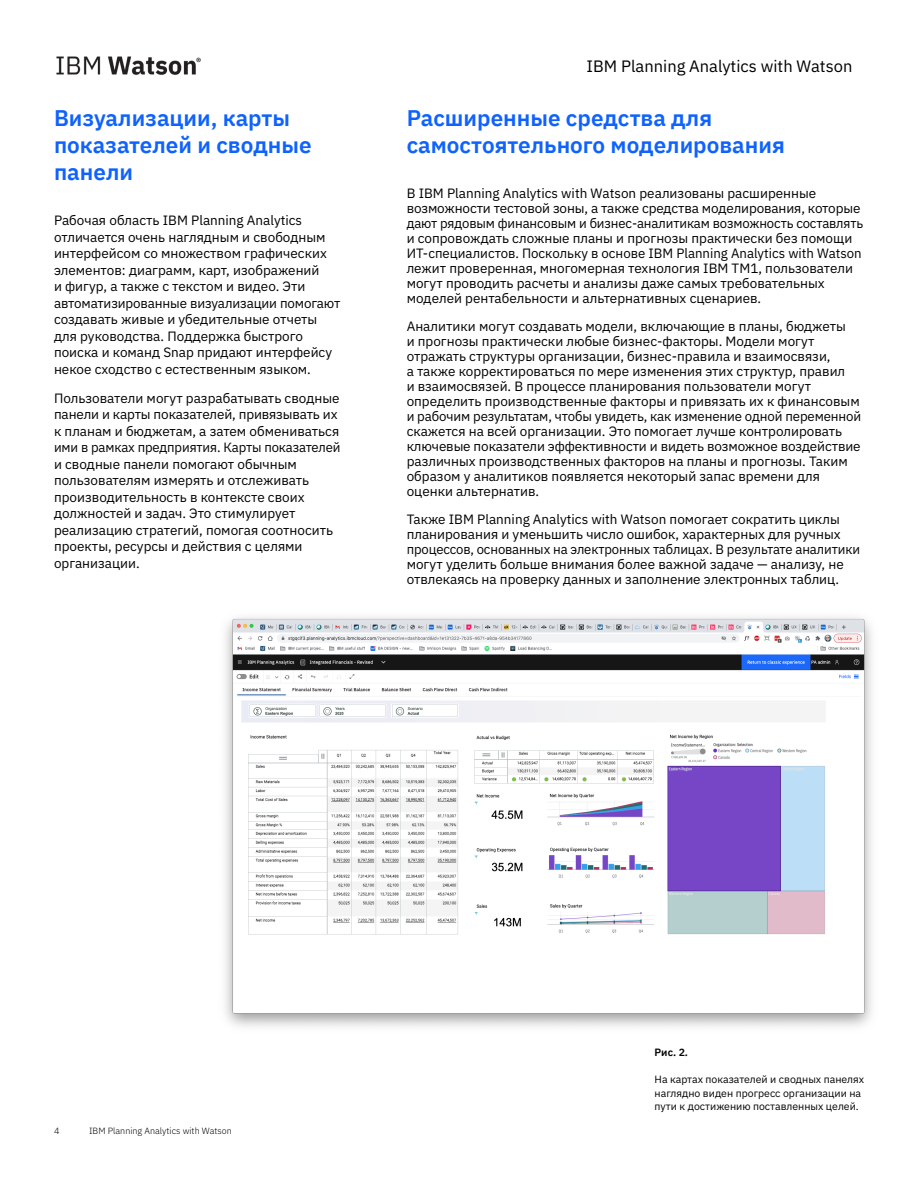
<style>
.page{position:relative;width:918px;height:1188px;background:#fff}
.page>*{position:absolute;margin:0;border:0;box-sizing:border-box;transform-origin:0 0}
.H2_Plex_Black_18{font:600 22.5px/27px "IBM Plex Sans";color:#0f62fe}
.RS_Body{font:16.5px "IBM Plex Sans";color:#000}
.RS_Body-2{font:13.5px/15px "IBM Plex Sans";color:#000}
.Copyright_7_9{font:10.5px/13.5px "IBM Plex Sans";color:#000}
.Copyright_7_9-2{font:600 10.5px "IBM Plex Sans";color:#000}
.Copyright_7_9-3{font:300 9px "IBM Plex Sans";color:#000}
</style>
<div class="page">
<img style="left:56px;top:56px;width:145px;height:19px">
<img style="left:225px;top:617px;width:647px;height:410px">
<p class="H2_Plex_Black_18" style="left:54px;top:103px;width:259px">Визуализации, карты показателей и сводные панели</p>
<p class="RS_Body-2" style="left:54px;top:211px;width:288px;line-height:16.5px">Рабочая область IBM Planning Analytics отличается очень наглядным и свободным интерфейсом со множеством графических элементов: диаграмм, карт, изображений<br>и фигур, а также с текстом и видео. Эти автоматизированные визуализации помогают создавать живые и убедительные отчеты для руководства. Поддержка быстрого поиска и команд Snap придают интерфейсу некое сходство с естественным языком.</p>
<p class="RS_Body-2" style="left:54px;top:389px;width:288px;line-height:16.5px">Пользователи могут разрабатывать сводные панели и карты показателей, привязывать их к планам и бюджетам, а затем обмениваться ими в рамках предприятия. Карты показателей и сводные панели помогают обычным пользователям измерять и отслеживать производительность в контексте своих должностей и задач. Это стимулирует реализацию стратегий, помогая соотносить проекты, ресурсы и действия с целями организации.</p>
<p class="RS_Body" style="left:586px;top:54px;width:267px">IBM Planning Analytics with Watson</p>
<p class="H2_Plex_Black_18" style="left:407px;top:103px;width:380px">Расширенные средства для самостоятельного моделирования</p>
<p class="RS_Body-2" style="left:407px;top:185px;width:458px">В IBM Planning Analytics with Watson реализованы расширенные возможности тестовой зоны, а также средства моделирования, которые дают рядовым финансовым и бизнес-аналитикам возможность составлять и сопровождать сложные планы и прогнозы практически без помощи ИТ-специалистов. Поскольку в основе IBM Planning Analytics with Watson лежит проверенная, многомерная технология IBM TM1, пользователи могут проводить расчеты и анализы даже самых требовательных моделей рентабельности и альтернативных сценариев.</p>
<p class="RS_Body-2" style="left:407px;top:317px;width:456px">Аналитики могут создавать модели, включающие в планы, бюджеты<br>и прогнозы практически любые бизнес-факторы. Модели могут отражать структуры организации, бизнес-правила и взаимосвязи,<br>а также корректироваться по мере изменения этих структур, правил<br>и взаимосвязей. В процессе планирования пользователи могут определить производственные факторы и привязать их к финансовым и рабочим результатам, чтобы увидеть, как изменение одной переменной скажется на всей организации. Это помогает лучше контролировать ключевые показатели эффективности и видеть возможное воздействие различных производственных факторов на планы и прогнозы. Таким образом у аналитиков появляется некоторый запас времени для оценки альтернатив.</p>
<p class="RS_Body-2" style="left:407px;top:510px;width:455px">Также IBM Planning Analytics with Watson помогает сократить циклы планирования и уменьшить число ошибок, характерных для ручных процессов, основанных на электронных таблицах. В результате аналитики могут уделить больше внимания более важной задаче — анализу, не отвлекаясь на проверку данных и заполнение электронных таблиц.</p>
<p class="Copyright_7_9-3" style="left:54px;top:1124px;width:7px">4</p>
<p class="Copyright_7_9-3" style="left:89px;top:1124px;width:144px">IBM Planning Analytics with Watson</p>
<p class="Copyright_7_9-2" style="left:655px;top:1044px;width:35px">Рис. 2.</p>
<p class="Copyright_7_9" style="left:655px;top:1072px;width:211px">На картах показателей и сводных панелях наглядно виден прогресс организации на пути к достижению поставленных целей.</p>
</div>
